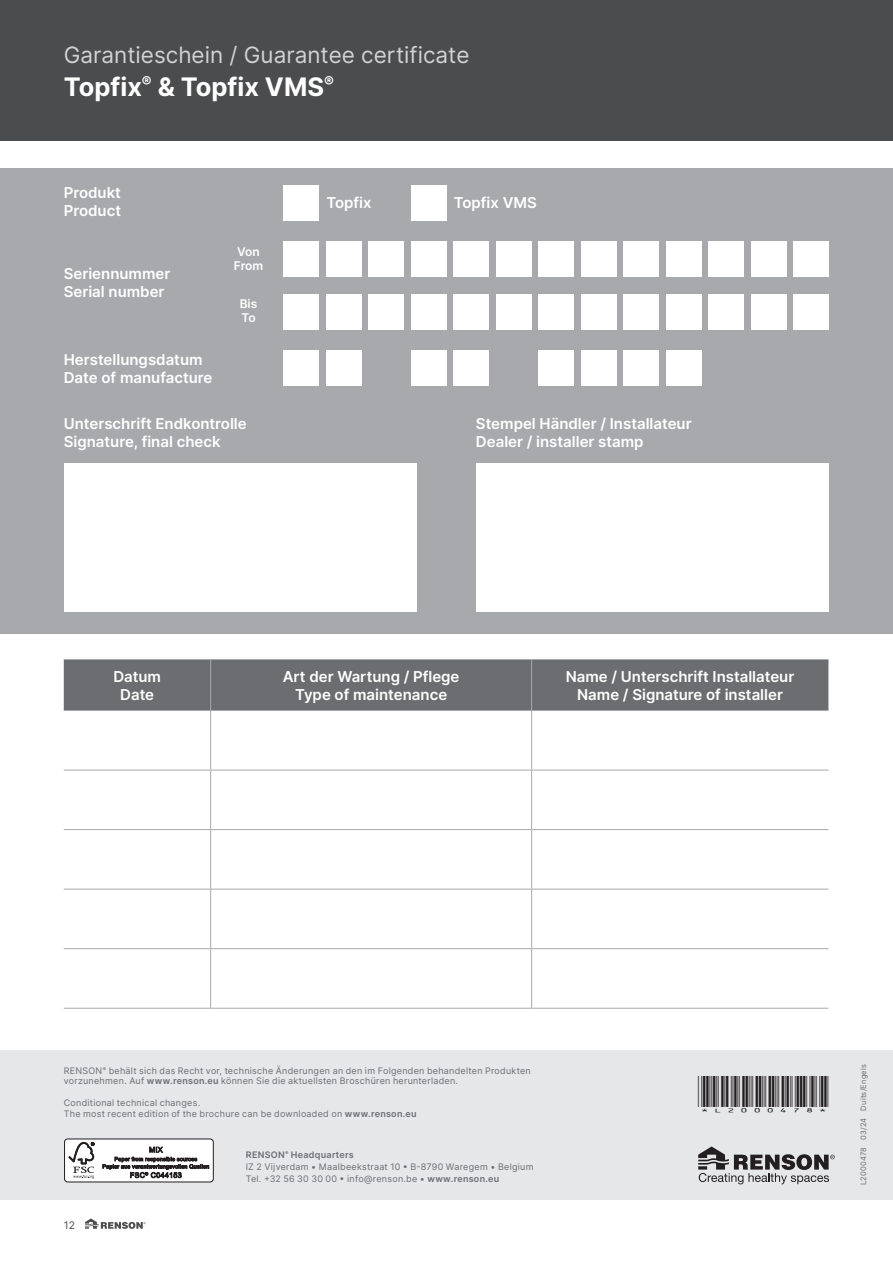
<style>
.page{position:relative;width:893px;height:1263px;background:#fff}
.page>*{position:absolute;margin:0;border:0;box-sizing:border-box;transform-origin:0 0}
.t1{font:700 25.5px "Inter";color:#fff}
.t2{font:22.5px "Inter";color:#d1d2d4}
.GC_Invulformulier{font:600 15px "Inter";color:#fff}
.GC_Invulformulier-2{font:600 12px "Inter";letter-spacing:-.005em;color:#fff}
.t3{font:10.5px "Inter";color:#4b4c4d}
.t4{font:10.2px "ID Automation HC39 M";color:#231f20;scale:1.33 1}
.t5{font:9px/10.8px "Inter";letter-spacing:.03em;color:#6c6d70}
.t6{font:600 9px "Inter";letter-spacing:.03em;color:#6c6d70}
.t7{font:7.5px "Inter";letter-spacing:.025em;color:#6c6d70}
.s1{font-weight:600}
</style>
<div class="page">
<svg style="left:85px;top:1218px;width:60px;height:11px"></svg>
<div style="left:0;top:0;width:893px;height:140px;background:#4b4c4d"></div>
<div style="left:64px;top:660px;width:764px;height:50px;background:#6c6d70"></div>
<hr style="left:64px;top:659px;width:147px;height:1px;background:#a8a9ad">
<hr style="left:211px;top:659px;width:321px;height:1px;background:#a8a9ad">
<hr style="left:210px;top:660px;width:1px;height:50px;background:#a8a9ad">
<hr style="left:532px;top:659px;width:296px;height:1px;background:#a8a9ad">
<hr style="left:531px;top:660px;width:1px;height:50px;background:#a8a9ad">
<hr style="left:64px;top:710px;width:147px;height:1px;background:#a8a9ad">
<hr style="left:211px;top:710px;width:321px;height:1px;background:#a8a9ad">
<hr style="left:210px;top:711px;width:1px;height:59px;background:#a8a9ad">
<hr style="left:532px;top:710px;width:296px;height:1px;background:#a8a9ad">
<hr style="left:531px;top:711px;width:1px;height:59px;background:#a8a9ad">
<hr style="left:64px;top:770px;width:147px;height:1px;background:#a8a9ad">
<hr style="left:211px;top:770px;width:321px;height:1px;background:#a8a9ad">
<hr style="left:210px;top:770px;width:1px;height:59px;background:#a8a9ad">
<hr style="left:532px;top:770px;width:296px;height:1px;background:#a8a9ad">
<hr style="left:531px;top:770px;width:1px;height:59px;background:#a8a9ad">
<hr style="left:64px;top:829px;width:147px;height:1px;background:#a8a9ad">
<hr style="left:211px;top:829px;width:321px;height:1px;background:#a8a9ad">
<hr style="left:210px;top:830px;width:1px;height:59px;background:#a8a9ad">
<hr style="left:532px;top:829px;width:296px;height:1px;background:#a8a9ad">
<hr style="left:531px;top:830px;width:1px;height:59px;background:#a8a9ad">
<hr style="left:64px;top:889px;width:147px;height:1px;background:#a8a9ad">
<hr style="left:211px;top:889px;width:321px;height:1px;background:#a8a9ad">
<hr style="left:210px;top:889px;width:1px;height:59px;background:#a8a9ad">
<hr style="left:532px;top:889px;width:296px;height:1px;background:#a8a9ad">
<hr style="left:531px;top:889px;width:1px;height:59px;background:#a8a9ad">
<hr style="left:64px;top:948px;width:147px;height:1px;background:#a8a9ad">
<hr style="left:211px;top:948px;width:321px;height:1px;background:#a8a9ad">
<hr style="left:210px;top:949px;width:1px;height:59px;background:#a8a9ad">
<hr style="left:532px;top:948px;width:296px;height:1px;background:#a8a9ad">
<hr style="left:531px;top:949px;width:1px;height:59px;background:#a8a9ad">
<hr style="left:64px;top:1008px;width:147px;height:1px;background:#a8a9ad">
<hr style="left:211px;top:1008px;width:321px;height:1px;background:#a8a9ad">
<hr style="left:532px;top:1008px;width:296px;height:1px;background:#a8a9ad">
<div style="left:0;top:1050px;width:893px;height:149px;background:#e6e7e9"></div>
<svg style="left:698px;top:1146px;width:137px;height:38px"></svg>
<div style="left:65px;top:1139px;width:148px;height:43px;background:#fff;border-radius:3px"></div>
<div style="left:64px;top:1139px;width:150px;height:43px;border:1px solid #231f20;border-radius:3px"></div>
<svg style="left:68px;top:1142px;width:26px;height:36px"></svg>
<svg style="left:103px;top:1146px;width:106px;height:32px"></svg>
<div style="left:0;top:168px;width:893px;height:465px;background:#a8a9ad"></div>
<div style="left:64px;top:463px;width:353px;height:149px;background:#fff"></div>
<div style="left:476px;top:463px;width:353px;height:149px;background:#fff"></div>
<div style="left:283px;top:350px;width:36px;height:36px;background:#fff"></div>
<div style="left:326px;top:350px;width:35px;height:36px;background:#fff"></div>
<div style="left:411px;top:350px;width:35px;height:36px;background:#fff"></div>
<div style="left:453px;top:350px;width:36px;height:36px;background:#fff"></div>
<div style="left:538px;top:350px;width:36px;height:36px;background:#fff"></div>
<div style="left:581px;top:350px;width:35px;height:36px;background:#fff"></div>
<div style="left:624px;top:350px;width:35px;height:36px;background:#fff"></div>
<div style="left:666px;top:350px;width:35px;height:36px;background:#fff"></div>
<div style="left:326px;top:242px;width:35px;height:35px;background:#fff"></div>
<div style="left:368px;top:242px;width:36px;height:35px;background:#fff"></div>
<div style="left:411px;top:242px;width:35px;height:35px;background:#fff"></div>
<div style="left:453px;top:242px;width:36px;height:35px;background:#fff"></div>
<div style="left:496px;top:242px;width:35px;height:35px;background:#fff"></div>
<div style="left:538px;top:242px;width:36px;height:35px;background:#fff"></div>
<div style="left:581px;top:242px;width:35px;height:35px;background:#fff"></div>
<div style="left:624px;top:242px;width:35px;height:35px;background:#fff"></div>
<div style="left:666px;top:242px;width:35px;height:35px;background:#fff"></div>
<div style="left:709px;top:242px;width:35px;height:35px;background:#fff"></div>
<div style="left:751px;top:242px;width:35px;height:35px;background:#fff"></div>
<div style="left:794px;top:242px;width:35px;height:35px;background:#fff"></div>
<div style="left:283px;top:242px;width:36px;height:35px;background:#fff"></div>
<div style="left:326px;top:294px;width:35px;height:35px;background:#fff"></div>
<div style="left:368px;top:294px;width:36px;height:35px;background:#fff"></div>
<div style="left:411px;top:294px;width:35px;height:35px;background:#fff"></div>
<div style="left:453px;top:294px;width:36px;height:35px;background:#fff"></div>
<div style="left:496px;top:294px;width:35px;height:35px;background:#fff"></div>
<div style="left:538px;top:294px;width:36px;height:35px;background:#fff"></div>
<div style="left:581px;top:294px;width:35px;height:35px;background:#fff"></div>
<div style="left:624px;top:294px;width:35px;height:35px;background:#fff"></div>
<div style="left:666px;top:294px;width:35px;height:35px;background:#fff"></div>
<div style="left:709px;top:294px;width:35px;height:35px;background:#fff"></div>
<div style="left:751px;top:294px;width:35px;height:35px;background:#fff"></div>
<div style="left:794px;top:294px;width:35px;height:35px;background:#fff"></div>
<div style="left:283px;top:294px;width:36px;height:35px;background:#fff"></div>
<div style="left:411px;top:185px;width:35px;height:36px;background:#fff"></div>
<div style="left:283px;top:185px;width:36px;height:36px;background:#fff"></div>
<h2 class="t2" style="left:64px;top:38px;width:407px">Garantieschein / Guarantee certificate</h2>
<h1 class="t1" style="left:64px;top:68px;width:272px">Topfix<sup>®</sup> &amp; Topfix VMS<sup>®</sup></h1>
<p class="GC_Invulformulier" style="left:64px;top:181px;width:59px">Produkt</p>
<p class="GC_Invulformulier" style="left:64px;top:199px;width:59px">Product</p>
<p class="GC_Invulformulier" style="left:326px;top:192px;width:47px">Topfix</p>
<p class="GC_Invulformulier" style="left:454px;top:192px;width:85px">Topfix VMS</p>
<p class="GC_Invulformulier-2" style="left:237px;top:243px;width:24px">Von</p>
<p class="GC_Invulformulier-2" style="left:234px;top:257px;width:31px">From</p>
<p class="GC_Invulformulier-2" style="left:240px;top:295px;width:19px">Bis</p>
<p class="GC_Invulformulier-2" style="left:241px;top:309px;width:16px">To</p>
<p class="GC_Invulformulier" style="left:64px;top:263px;width:108px">Seriennummer</p>
<p class="GC_Invulformulier" style="left:64px;top:281px;width:102px">Serial number</p>
<p class="GC_Invulformulier" style="left:64px;top:348px;width:140px">Herstellungsdatum</p>
<p class="GC_Invulformulier" style="left:64px;top:366px;width:150px">Date of manufacture</p>
<p class="GC_Invulformulier" style="left:64px;top:412px;width:184px">Unterschrift Endkontrolle</p>
<p class="GC_Invulformulier" style="left:64px;top:430px;width:158px">Signature, final check</p>
<p class="GC_Invulformulier" style="left:476px;top:412px;width:217px">Stempel Händler / Installateur</p>
<p class="GC_Invulformulier" style="left:476px;top:430px;width:169px">Dealer / installer stamp</p>
<p class="GC_Invulformulier" style="left:113px;top:665px;width:49px">Datum</p>
<p class="GC_Invulformulier" style="left:120px;top:683px;width:35px">Date</p>
<p class="GC_Invulformulier" style="left:283px;top:665px;width:178px">Art der Wartung / Pflege</p>
<p class="GC_Invulformulier" style="left:295px;top:683px;width:154px">Type of maintenance</p>
<p class="GC_Invulformulier" style="left:566px;top:665px;width:230px">Name / Unterschrift Installateur</p>
<p class="GC_Invulformulier" style="left:577px;top:683px;width:207px">Name / Signature of installer</p>
<p class="t5" style="left:64px;top:1065px;width:469px">RENSON<sup>®</sup> behält sich das Recht vor, technische Änderungen an den im Folgenden behandelten Produkten vorzunehmen. Auf <span class="s1">www.renson.eu</span> können Sie die aktuellsten Broschüren herunterladen.</p>
<p class="t5" style="left:64px;top:1097px;width:354px">Conditional technical changes.<br>The most recent edition of the brochure can be downloaded on <span class="s1">www.renson.eu</span></p>
<p class="t3" style="left:64px;top:1217px;width:13px">12</p>
<p class="t6" style="left:246px;top:1148px;width:110px">RENSON<sup>®</sup> Headquarters</p>
<p class="t5" style="left:246px;top:1161px;width:289px">IZ 2 Vijverdam • Maalbeekstraat 10 • B-8790 Waregem • Belgium</p>
<p class="t5" style="left:246px;top:1173px;width:255px">Tel. +32 56 30 30 00 • info@renson.be • <span class="s1">www.renson.eu</span></p>
<p class="t4" style="left:698px;top:1097px;width:100px">*L2000478*</p>
<p class="t7" style="left:858px;top:1110px;width:48px;rotate:-90deg">Duits/Engels</p>
<p class="t7" style="left:858px;top:1185px;width:68px;rotate:-90deg">L2000478 03/24</p>
</div>
